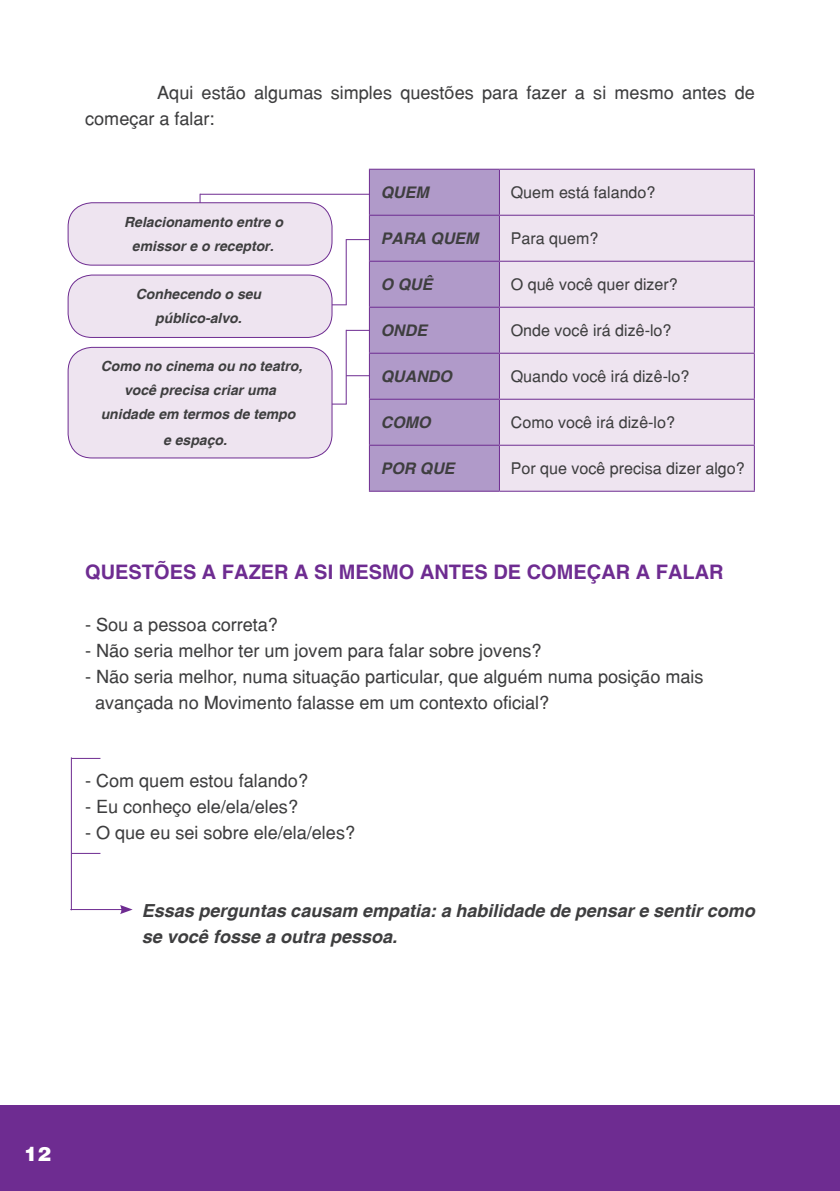
<style>
.page{position:relative;width:840px;height:1191px;background:#fff}
.page>*{position:absolute;margin:0;border:0;box-sizing:border-box;transform-origin:0 0}
.Títulos{font:700 20px "Helvetica";color:#6e2c91}
.t1{font:900 20px "Helvetica";color:#fff}
.Texto_normal{font:18px/26px "Helvetica";color:#3e3e3f}
.Texto_normal-2{font:italic 700 18px/26px "Helvetica";color:#3e3e3f}
.Texto_normal-3{font:16px "Helvetica";color:#3e3e3f}
.Texto_normal-4{font:italic 700 16px "Helvetica";color:#3e3e3f}
.Texto_normal-5{font:italic 700 14px "Helvetica";color:#3e3e3f}
</style>
<div class="page">
<div style="left:0;top:1106px;width:839px;height:85px;background:#6e2c91"></div>
<hr style="left:839px;top:1106px;width:1px;height:85px;background:#6e2c91">
<div style="left:68px;top:203px;width:264px;height:62px;background:#eee4f0;border-radius:24px"></div>
<div style="left:68px;top:202px;width:264px;height:64px;border:1px solid #6e2c91;border-radius:24px"></div>
<div style="left:68px;top:275px;width:264px;height:62px;background:#eee4f0;border-radius:24px"></div>
<div style="left:68px;top:274px;width:264px;height:64px;border:1px solid #6e2c91;border-radius:24px"></div>
<div style="left:68px;top:347px;width:264px;height:111px;background:#eee4f0;border-radius:24px"></div>
<div style="left:68px;top:347px;width:264px;height:111px;border:1px solid #6e2c91;border-radius:24px"></div>
<div style="left:370px;top:170px;width:128px;height:321px;background:#b09ac9"></div>
<div style="left:499px;top:170px;width:254px;height:321px;background:#eee4f0"></div>
<hr style="left:369px;top:169px;width:130px;height:1px;background:#6e2c91">
<hr style="left:369px;top:170px;width:1px;height:45px;background:#6e2c91">
<hr style="left:499px;top:169px;width:255px;height:1px;background:#6e2c91">
<hr style="left:498px;top:170px;width:1px;height:45px;background:#6e2c91">
<hr style="left:753px;top:170px;width:1px;height:45px;background:#6e2c91">
<hr style="left:369px;top:215px;width:130px;height:1px;background:#6e2c91">
<hr style="left:369px;top:216px;width:1px;height:45px;background:#6e2c91">
<hr style="left:499px;top:215px;width:255px;height:1px;background:#6e2c91">
<hr style="left:498px;top:216px;width:1px;height:45px;background:#6e2c91">
<hr style="left:753px;top:216px;width:1px;height:45px;background:#6e2c91">
<hr style="left:369px;top:261px;width:130px;height:1px;background:#6e2c91">
<hr style="left:369px;top:262px;width:1px;height:45px;background:#6e2c91">
<hr style="left:499px;top:261px;width:255px;height:1px;background:#6e2c91">
<hr style="left:498px;top:262px;width:1px;height:45px;background:#6e2c91">
<hr style="left:753px;top:262px;width:1px;height:45px;background:#6e2c91">
<hr style="left:369px;top:307px;width:130px;height:1px;background:#6e2c91">
<hr style="left:369px;top:308px;width:1px;height:45px;background:#6e2c91">
<hr style="left:499px;top:307px;width:255px;height:1px;background:#6e2c91">
<hr style="left:498px;top:308px;width:1px;height:45px;background:#6e2c91">
<hr style="left:753px;top:308px;width:1px;height:45px;background:#6e2c91">
<hr style="left:369px;top:353px;width:130px;height:1px;background:#6e2c91">
<hr style="left:369px;top:354px;width:1px;height:45px;background:#6e2c91">
<hr style="left:499px;top:353px;width:255px;height:1px;background:#6e2c91">
<hr style="left:498px;top:354px;width:1px;height:45px;background:#6e2c91">
<hr style="left:753px;top:354px;width:1px;height:45px;background:#6e2c91">
<hr style="left:369px;top:399px;width:130px;height:1px;background:#6e2c91">
<hr style="left:369px;top:400px;width:1px;height:45px;background:#6e2c91">
<hr style="left:499px;top:399px;width:255px;height:1px;background:#6e2c91">
<hr style="left:498px;top:400px;width:1px;height:45px;background:#6e2c91">
<hr style="left:753px;top:400px;width:1px;height:45px;background:#6e2c91">
<hr style="left:369px;top:445px;width:130px;height:1px;background:#6e2c91">
<hr style="left:369px;top:446px;width:1px;height:45px;background:#6e2c91">
<hr style="left:499px;top:445px;width:255px;height:1px;background:#6e2c91">
<hr style="left:498px;top:446px;width:1px;height:45px;background:#6e2c91">
<hr style="left:753px;top:446px;width:1px;height:45px;background:#6e2c91">
<hr style="left:369px;top:491px;width:130px;height:1px;background:#6e2c91">
<hr style="left:499px;top:491px;width:255px;height:1px;background:#6e2c91">
<hr style="left:200px;top:194px;width:169px;height:1px;background:#6e2c91">
<svg style="left:332px;top:304px;width:13px;height:1px"></svg>
<hr style="left:345px;top:239px;width:1px;height:66px;background:#6e2c91">
<svg style="left:346px;top:239px;width:23px;height:1px"></svg>
<svg style="left:332px;top:403px;width:13px;height:1px"></svg>
<hr style="left:345px;top:330px;width:1px;height:74px;background:#6e2c91">
<svg style="left:346px;top:375px;width:23px;height:1px"></svg>
<svg style="left:346px;top:330px;width:23px;height:1px"></svg>
<hr style="left:70px;top:909px;width:53px;height:1px;background:#6e2c91">
<svg style="left:120px;top:905px;width:13px;height:9px"></svg>
<hr style="left:71px;top:757px;width:1px;height:153px;background:#6e2c91">
<svg style="left:72px;top:758px;width:28px;height:1px"></svg>
<svg style="left:72px;top:853px;width:28px;height:1px"></svg>
<p class="Texto_normal" style="left:85px;top:79px;width:670px;text-indent:72px">Aqui estão algumas simples questões para fazer a si mesmo antes de começar a falar:</p>
<p class="Texto_normal-5" style="left:124px;top:213px;width:160px">Relacionamento entre o</p>
<p class="Texto_normal-5" style="left:132px;top:237px;width:143px">emissor e o receptor.</p>
<p class="Texto_normal-5" style="left:136px;top:285px;width:127px">Conhecendo o seu</p>
<p class="Texto_normal-5" style="left:155px;top:309px;width:88px">público-alvo.</p>
<p class="Texto_normal-5" style="left:101px;top:357px;width:203px">Como no cinema ou no teatro,</p>
<p class="Texto_normal-5" style="left:124px;top:381px;width:153px">você precisa criar uma</p>
<p class="Texto_normal-5" style="left:101px;top:405px;width:196px">unidade em termos de tempo</p>
<p class="Texto_normal-5" style="left:163px;top:431px;width:65px">e espaço.</p>
<p class="Texto_normal-4" style="left:380px;top:183px;width:49px">QUEM</p>
<p class="Texto_normal-3" style="left:510px;top:183px;width:146px">Quem está falando?</p>
<p class="Texto_normal-4" style="left:380px;top:229px;width:99px">PARA QUEM</p>
<p class="Texto_normal-3" style="left:510px;top:229px;width:89px">Para quem?</p>
<p class="Texto_normal-4" style="left:380px;top:275px;width:53px">O QUÊ</p>
<p class="Texto_normal-3" style="left:510px;top:275px;width:168px">O quê você quer dizer?</p>
<p class="Texto_normal-4" style="left:380px;top:321px;width:48px">ONDE</p>
<p class="Texto_normal-3" style="left:510px;top:321px;width:162px">Onde você irá dizê-lo?</p>
<p class="Texto_normal-4" style="left:380px;top:366px;width:73px">QUANDO</p>
<p class="Texto_normal-3" style="left:510px;top:367px;width:180px">Quando você irá dizê-lo?</p>
<p class="Texto_normal-4" style="left:380px;top:412px;width:51px">COMO</p>
<p class="Texto_normal-3" style="left:510px;top:413px;width:166px">Como você irá dizê-lo?</p>
<p class="Texto_normal-4" style="left:380px;top:458px;width:75px">POR QUE</p>
<p class="Texto_normal-3" style="left:510px;top:459px;width:235px">Por que você precisa dizer algo?</p>
<p class="Títulos" style="left:85px;top:559px;width:639px">QUESTÕES A FAZER A SI MESMO ANTES DE COMEÇAR A FALAR</p>
<p class="Texto_normal" style="left:85px;top:611px;width:194px">- Sou a pessoa correta?</p>
<p class="Texto_normal" style="left:85px;top:637px;width:458px">- Não seria melhor ter um jovem para falar sobre jovens?</p>
<p class="Texto_normal" style="left:85px;top:663px;width:619px">- Não seria melhor, numa situação particular, que alguém numa posição mais</p>
<p class="Texto_normal" style="left:95px;top:689px;width:455px">avançada no Movimento falasse em um contexto oficial?</p>
<p class="Texto_normal" style="left:85px;top:767px;width:224px">- Com quem estou falando?</p>
<p class="Texto_normal" style="left:85px;top:793px;width:214px">- Eu conheço ele/ela/eles?</p>
<p class="Texto_normal" style="left:85px;top:819px;width:271px">- O que eu sei sobre ele/ela/eles?</p>
<p class="Texto_normal-2" style="left:142px;top:898px;width:614px">Essas perguntas causam empatia: a habilidade de pensar e sentir como se você fosse a outra pessoa.</p>
<p class="t1" style="left:24px;top:1141px;width:28px">12</p>
</div>
